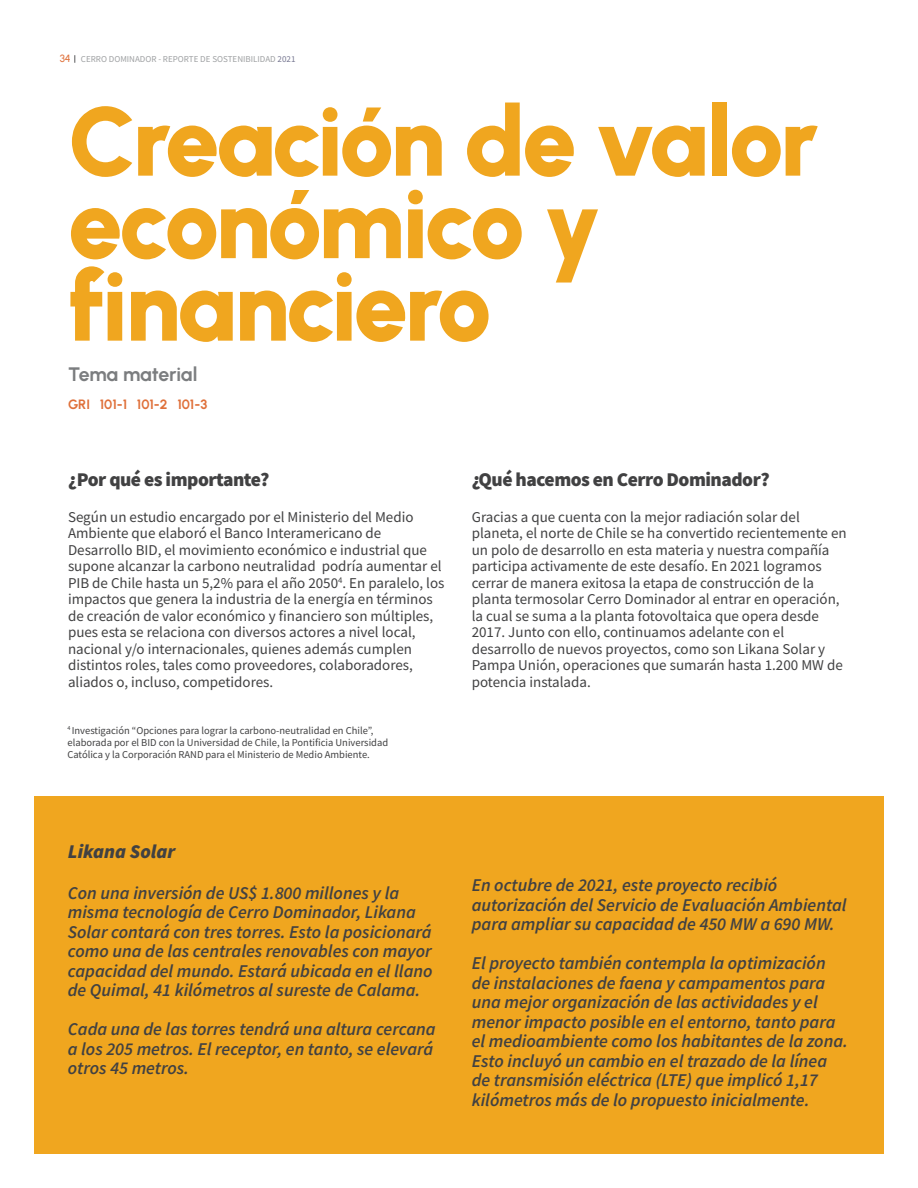
<style>
.page{position:relative;width:918px;height:1188px;background:#fff}
.page>*{position:absolute;margin:0;border:0;box-sizing:border-box;transform-origin:0 0}
.TITULOS{font:900 97.5px/82.5px "Urbanist";letter-spacing:-.04em;color:#f0a61f}
.SUBTITULOS{font:900 19.5px "Source Sans Pro";letter-spacing:-.025em;color:#414142}
.TEMA_MATERIAL{font:700 19.5px "Urbanist";letter-spacing:-.01em;color:#7b7d7f}
.DESTACADOS_recuadro{font:italic 900 19.5px "Source Sans Pro";color:#414142}
.DESTACADOS_recuadro-2{font:italic 600 18px/19.5px "Source Sans Pro";color:#414142}
.PARRAFOS{font:15px/16.5px "Source Sans Pro";color:#414142}
.INDICES_GRI{font:700 13.5px "Urbanist";color:#df703a}
.PIE_DE_PAGINA{font:10.5px/12px "Source Sans Pro";color:#414142}
.t1{font:9px "Source Sans Pro";color:#9ea0a2}
.s1{font-family:"Urbanist";font-weight:500;font-size:10.5px;color:#df703a}
.s2{color:#767791}
</style>
<div class="page">
<div style="left:34px;top:796px;width:850px;height:358px;background:#f0a61f"></div>
<p class="t1" style="left:60px;top:53px;width:237px"><span class="s1">34</span> CERRO DOMINADOR - REPORTE DE SOSTENIBILIDAD <span class="s2">2021</span></p>
<p class="TITULOS" style="left:68px;top:98px;width:752px">Creación de valor económico y financiero</p>
<p class="TEMA_MATERIAL" style="left:68px;top:362px;width:131px">Tema material</p>
<p class="INDICES_GRI" style="left:68px;top:396px;width:141px">GRI 101-1 101-2 101-3</p>
<p class="SUBTITULOS" style="left:68px;top:466px;width:203px">¿Por qué es importante?</p>
<p class="PARRAFOS" style="left:68px;top:508px;width:378px">Según un estudio encargado por el Ministerio del Medio Ambiente que elaboró el Banco Interamericano de Desarrollo BID, el movimiento económico e industrial que supone alcanzar la carbono neutralidad podría aumentar el PIB de Chile hasta un 5,2% para el año 2050<sup>4</sup>. En paralelo, los impactos que genera la industria de la energía en términos de creación de valor económico y financiero son múltiples, pues esta se relaciona con diversos actores a nivel local, nacional y/o internacionales, quienes además cumplen distintos roles, tales como proveedores, colaboradores, aliados o, incluso, competidores.</p>
<p class="PIE_DE_PAGINA" style="left:68px;top:724px;width:322px"><sup>4</sup> Investigación “Opciones para lograr la carbono-neutralidad en Chile”, elaborada por el BID con la Universidad de Chile, la Pontificia Universidad<br>Católica y la Corporación RAND para el Ministerio de Medio Ambiente.</p>
<p class="SUBTITULOS" style="left:472px;top:466px;width:299px">¿Qué hacemos en Cerro Dominador?</p>
<p class="PARRAFOS" style="left:472px;top:508px;width:376px">Gracias a que cuenta con la mejor radiación solar del planeta, el norte de Chile se ha convertido recientemente en un polo de desarrollo en esta materia y nuestra compañía participa activamente de este desafío. En 2021 logramos cerrar de manera exitosa la etapa de construcción de la planta termosolar Cerro Dominador al entrar en operación, la cual se suma a la planta fotovoltaica que opera desde 2017. Junto con ello, continuamos adelante con el desarrollo de nuevos proyectos, como son Likana Solar y Pampa Unión, operaciones que sumarán hasta 1.200 MW de potencia instalada.</p>
<p class="DESTACADOS_recuadro" style="left:68px;top:838px;width:109px">Likana Solar</p>
<p class="DESTACADOS_recuadro-2" style="left:68px;top:883px;width:366px">Con una inversión de US$ 1.800 millones y la misma tecnología de Cerro Dominador, Likana Solar contará con tres torres. Esto la posicionará como una de las centrales renovables con mayor capacidad del mundo. Estará ubicada en el llano de Quimal, 41 kilómetros al sureste de Calama.</p>
<p class="DESTACADOS_recuadro-2" style="left:68px;top:1019px;width:369px">Cada una de las torres tendrá una altura cercana a los 205 metros. El receptor, en tanto, se elevará otros 45 metros.</p>
<p class="DESTACADOS_recuadro-2" style="left:472px;top:875px;width:376px">En octubre de 2021, este proyecto recibió autorización del Servicio de Evaluación Ambiental para ampliar su capacidad de 450 MW a 690 MW.</p>
<p class="DESTACADOS_recuadro-2" style="left:472px;top:953px;width:378px">El proyecto también contempla la optimización de instalaciones de faena y campamentos para una mejor organización de las actividades y el menor impacto posible en el entorno, tanto para el medioambiente como los habitantes de la zona.<br>Esto incluyó un cambio en el trazado de la línea de transmisión eléctrica (LTE) que implicó 1,17 kilómetros más de lo propuesto inicialmente.</p>
</div>
